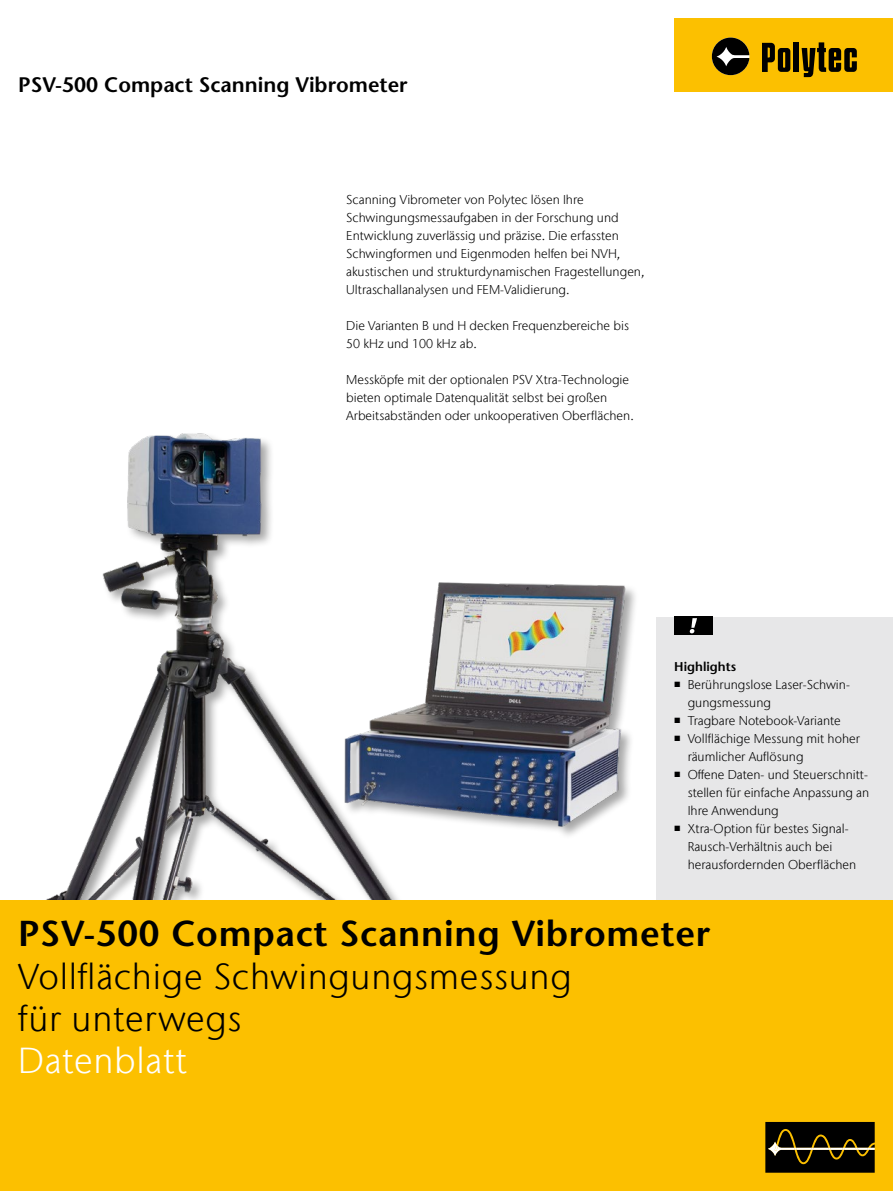
<style>
.page{position:relative;width:893px;height:1191px;background:#fff}
.page>*{position:absolute;margin:0;border:0;box-sizing:border-box;transform-origin:0 0}
.t1{font:300 36px/42px "Stone Sans IIITC Com";letter-spacing:.02em;color:#000}
.t2{font:600 36px "Stone Sans";letter-spacing:.02em;color:#000}
.t3{font:300 36px "Stone Sans IIITC Com";letter-spacing:.02em;color:#fff}
.t4{font:600 21px "Stone Sans";color:#000}
.t5{font:300 12.75px/18px "Stone Sans IIITC Com";color:#000}
.t6{font:600 12.75px "Stone Sans";color:#000}
.s1{font-family:"Segoe UI";font-weight:400;font-size:7.5px}
</style>
<div class="page">
<div style="left:674px;top:19px;width:219px;height:73px;background:#fcc000"></div>
<div style="left:794px;top:42px;width:5px;height:30px;background:#000"></div>
<svg style="left:762px;top:43px;width:28px;height:29px"></svg>
<svg style="left:712px;top:38px;width:37px;height:37px"></svg>
<svg style="left:802px;top:42px;width:55px;height:35px"></svg>
<img style="left:46px;top:433px;width:589px;height:467px">
<div style="left:656px;top:617px;width:237px;height:283px;background:#e7e7e8"></div>
<div style="left:674px;top:617px;width:38px;height:18px;background:#000"></div>
<svg style="left:690px;top:618px;width:7px;height:15px"></svg>
<div style="left:0;top:900px;width:893px;height:291px;background:#fcc000"></div>
<svg style="left:765px;top:1122px;width:110px;height:50px;background:#1e190c"></svg>
<h2 class="t4" style="left:18px;top:72px;width:391px">PSV-500 Compact Scanning Vibrometer</h2>
<p class="t5" style="left:346px;top:191px;width:300px">Scanning Vibrometer von Polytec lösen Ihre Schwingungsmessaufgaben in der Forschung und Entwicklung zuverlässig und präzise. Die erfassten Schwingformen und Eigenmoden helfen bei NVH, akustischen und strukturdynamischen Fragestellungen, Ultraschallanalysen und FEM-Validierung.</p>
<p class="t5" style="left:346px;top:317px;width:284px">Die Varianten B und H decken Frequenzbereiche bis<br>50 kHz und 100 kHz ab.</p>
<p class="t5" style="left:346px;top:371px;width:289px">Messköpfe mit der optionalen PSV Xtra-Technologie bieten optimale Datenqualität selbst bei großen<br>Arbeitsabständen oder unkooperativen Oberflächen.</p>
<p class="t6" style="left:674px;top:658px;width:63px">Highlights</p>
<p class="t5" style="left:688px;top:675px;width:164px;text-indent:-13px"><span class="s1">■</span> Berührungslose Laser-Schwin&shy;gungsmessung</p>
<p class="t5" style="left:674px;top:711px;width:168px"><span class="s1">■</span> Tragbare Notebook-Variante</p>
<p class="t5" style="left:688px;top:729px;width:174px;text-indent:-13px"><span class="s1">■</span> Vollflächige Messung mit hoher räumlicher Auflösung</p>
<p class="t5" style="left:688px;top:765px;width:183px;text-align:justify;text-indent:-13px"><span class="s1">■</span> Offene Daten- und Steuerschnitt&shy;stellen für einfache Anpassung an Ihre Anwendung</p>
<p class="t5" style="left:688px;top:819px;width:170px;text-indent:-13px"><span class="s1">■</span> Xtra-Option für bestes Signal-<br>Rausch-Verhältnis auch bei herausfordernden Oberflächen</p>
<h1 class="t2" style="left:18px;top:912px;width:693px">PSV-500 Compact Scanning Vibrometer</h1>
<h1 class="t1" style="left:18px;top:954px;width:555px">Vollflächige Schwingungsmessung für unterwegs</h1>
<h1 class="t3" style="left:18px;top:1038px;width:170px">Datenblatt</h1>
</div>
